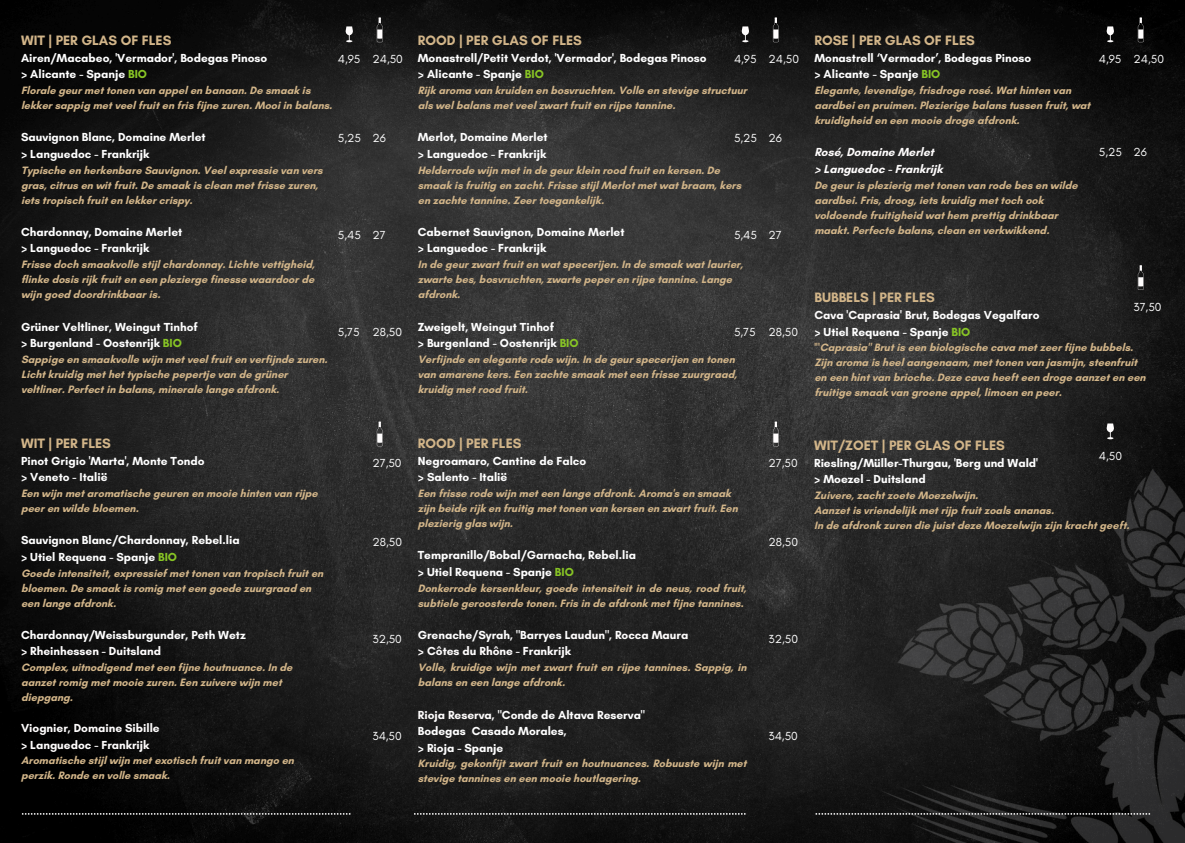
<style>
.page{position:relative;width:1185px;height:843px;background:#fff}
.page>*{position:absolute;margin:0;border:0;box-sizing:border-box;transform-origin:0 0}
.t1{font:700 13.9px "Glacial Indifference";color:#d2b589}
.t2{font:700 13.8px "Glacial Indifference";color:#d2b589}
.t3{font:700 11.9px/16.5px "Glacial Indifference";color:#fff}
.t4{font:700 11.9px/16.5px "Glacial Indifference";color:#fffdfd}
.t5{font:11.9px "Glacial Indifference";color:#fff}
.t6{font:700 10.9px/15px "Glacial Indifference";color:#d2b589}
.s1{color:#88c525}
.s2{color:#fffdfd}
.s3{color:#fff}
</style>
<div class="page">
<img style="left:0;top:0;width:1185px;height:842px">
<img style="left:845px;top:469px;width:340px;height:373px">
<svg style="left:22px;top:812px;width:328px;height:2px"></svg>
<svg style="left:414px;top:812px;width:332px;height:2px"></svg>
<svg style="left:816px;top:812px;width:334px;height:2px"></svg>
<svg style="left:345px;top:26px;width:8px;height:16px"></svg>
<svg style="left:377px;top:17px;width:6px;height:25px"></svg>
<svg style="left:377px;top:421px;width:6px;height:25px"></svg>
<svg style="left:741px;top:26px;width:8px;height:16px"></svg>
<svg style="left:773px;top:17px;width:6px;height:25px"></svg>
<svg style="left:773px;top:421px;width:6px;height:25px"></svg>
<svg style="left:1106px;top:26px;width:8px;height:16px"></svg>
<svg style="left:1138px;top:17px;width:6px;height:25px"></svg>
<svg style="left:1138px;top:265px;width:6px;height:25px"></svg>
<svg style="left:1106px;top:423px;width:8px;height:16px"></svg>
<p class="t1" style="left:21px;top:32px;width:152px">WIT | PER GLAS OF FLES</p>
<p class="t3" style="left:21px;top:49px;width:248px">Airen/Macabeo, 'Vermador', Bodegas Pinoso &gt; Alicante - Spanje <span class="s1">BIO</span></p>
<p class="t6" style="left:21px;top:83px;width:313px">Florale geur met tonen van appel en banaan. De smaak is lekker sappig met veel fruit en fris fijne zuren. Mooi in balans.</p>
<p class="t3" style="left:21px;top:129px;width:186px">Sauvignon Blanc, Domaine Merlet &gt; Languedoc - Frankrijk</p>
<p class="t6" style="left:21px;top:162px;width:303px">Typische en herkenbare Sauvignon. Veel expressie van vers gras, citrus en wit fruit. De smaak is clean met frisse zuren, iets tropisch fruit en lekker crispy.</p>
<p class="t3" style="left:21px;top:223px;width:163px">Chardonnay, Domaine Merlet &gt; Languedoc - Frankrijk</p>
<p class="t6" style="left:21px;top:257px;width:295px;text-align:justify">Frisse doch smaakvolle stijl chardonnay. Lichte vettigheid, flinke dosis rijk fruit en een plezierge finesse waardoor de wijn goed doordrinkbaar is.</p>
<p class="t3" style="left:21px;top:318px;width:178px">Grüner Veltliner, Weingut Tinhof &gt; Burgenland - Oostenrijk <span class="s1">BIO</span></p>
<p class="t6" style="left:21px;top:351px;width:308px">Sappige en smaakvolle wijn met veel fruit en verfijnde zuren.<br>Licht kruidig met het typische pepertje van de grüner veltliner. Perfect in balans, minerale lange afdronk.</p>
<p class="t5" style="left:338px;top:52px;width:24px">4,95</p>
<p class="t5" style="left:372px;top:52px;width:32px">24,50</p>
<p class="t5" style="left:338px;top:131px;width:25px">5,25</p>
<p class="t5" style="left:372px;top:131px;width:15px">26</p>
<h1 class="t5" style="left:338px;top:227px;width:25px">5,45</h1>
<h1 class="t5" style="left:372px;top:227px;width:15px">27</h1>
<h1 class="t5" style="left:338px;top:324px;width:23px">5,75</h1>
<h1 class="t5" style="left:372px;top:324px;width:31px">28,50</h1>
<p class="t1" style="left:418px;top:32px;width:166px">ROOD | PER GLAS OF FLES</p>
<p class="t3" style="left:418px;top:49px;width:290px">Monastrell/Petit Verdot, 'Vermador', Bodegas Pinoso &gt; Alicante - Spanje <span class="s1">BIO</span></p>
<p class="t6" style="left:418px;top:83px;width:331px">Rijk aroma van kruiden en bosvruchten. Volle en stevige structuur als wel balans met veel zwart fruit en rijpe tannine.</p>
<h1 class="t3" style="left:418px;top:129px;width:131px">Merlot, Domaine Merlet &gt; Languedoc - Frankrijk</h1>
<h1 class="t6" style="left:418px;top:162px;width:325px">Helderrode wijn met in de geur klein rood fruit en kersen. De smaak is fruitig en zacht. Frisse stijl Merlot met wat braam, kers en zachte tannine. Zeer toegankelijk.</h1>
<h1 class="t3" style="left:418px;top:223px;width:208px">Cabernet Sauvignon, Domaine Merlet &gt; Languedoc - Frankrijk</h1>
<h1 class="t6" style="left:418px;top:257px;width:327px">In de geur zwart fruit en wat specerijen. In de smaak wat laurier, zwarte bes, bosvruchten, zwarte peper en rijpe tannine. Lange afdronk.</h1>
<h1 class="t3" style="left:418px;top:318px;width:162px">Zweigelt, Weingut Tinhof<br>&gt; Burgenland - Oostenrijk <span class="s1">BIO</span></h1>
<h1 class="t6" style="left:418px;top:351px;width:321px">Verfijnde en elegante rode wijn. In de geur specerijen en tonen van amarene kers. Een zachte smaak met een frisse zuurgraad, kruidig met rood fruit.</h1>
<h1 class="t5" style="left:734px;top:52px;width:24px">4,95</h1>
<h1 class="t5" style="left:769px;top:52px;width:32px">24,50</h1>
<h1 class="t5" style="left:734px;top:131px;width:25px">5,25</h1>
<h1 class="t5" style="left:769px;top:131px;width:15px">26</h1>
<p class="t5" style="left:734px;top:227px;width:25px">5,45</p>
<p class="t5" style="left:769px;top:227px;width:15px">27</p>
<p class="t5" style="left:734px;top:324px;width:23px">5,75</p>
<p class="t5" style="left:769px;top:324px;width:31px">28,50</p>
<p class="t1" style="left:814px;top:32px;width:162px">ROSE | PER GLAS OF FLES</p>
<p class="t3" style="left:814px;top:49px;width:219px">Monastrell ‘Vermador’, Bodegas Pinoso &gt; Alicante - Spanje <span class="s1">BIO</span></p>
<p class="t6" style="left:814px;top:83px;width:277px">Elegante, levendige, frisdroge rosé. Wat hinten van aardbei en pruimen. Plezierige balans tussen fruit, wat kruidigheid en een mooie droge afdronk.</p>
<p class="t4" style="left:814px;top:144px;width:130px">Rosé, Domaine Merlet &gt; Languedoc - Frankrijk</p>
<p class="t6" style="left:814px;top:177px;width:265px">De geur is plezierig met tonen van rode bes en wilde aardbei. Fris, droog, iets kruidig met toch ook voldoende fruitigheid wat hem prettig drinkbaar maakt. Perfecte balans, clean en verkwikkend.</p>
<p class="t5" style="left:1099px;top:52px;width:24px">4,95</p>
<p class="t5" style="left:1134px;top:52px;width:32px">24,50</p>
<h1 class="t5" style="left:1099px;top:145px;width:25px">5,25</h1>
<h1 class="t5" style="left:1134px;top:145px;width:15px">26</h1>
<p class="t1" style="left:814px;top:289px;width:122px">BUBBELS | PER FLES</p>
<p class="t3" style="left:814px;top:306px;width:227px"><span class="s2">Cava 'Caprasia' Brut,</span> Bodegas Vegalfaro &gt; Utiel Requena - Spanje <span class="s1">BIO</span></p>
<p class="t6" style="left:814px;top:340px;width:333px">'"Caprasia" Brut is een biologische cava met zeer fijne bubbels.<br>Zijn aroma is heel aangenaam, met tonen van jasmijn, steenfruit en een hint van brioche. Deze cava heeft een droge aanzet en een fruitige smaak van groene appel, limoen en peer.</p>
<p class="t5" style="left:1134px;top:299px;width:30px">37,50</p>
<p class="t1" style="left:21px;top:435px;width:91px">WIT | PER FLES</p>
<p class="t3" style="left:21px;top:452px;width:185px">Pinot Grigio 'Marta', Monte Tondo &gt; Veneto - Italië</p>
<p class="t6" style="left:21px;top:485px;width:298px">Een wijn met aromatische geuren en mooie hinten van rijpe peer en wilde bloemen.</p>
<p class="t3" style="left:21px;top:531px;width:220px">Sauvignon Blanc/Chardonnay, Rebel.lia &gt; Utiel Requena - Spanje <span class="s1">BIO</span></p>
<p class="t6" style="left:21px;top:565px;width:304px">Goede intensiteit, expressief met tonen van tropisch fruit en bloemen. De smaak is romig met een goede zuurgraad en een lange afdronk.</p>
<p class="t3" style="left:21px;top:626px;width:226px">Chardonnay/Weissburgunder, Peth Wetz <span class="s2">&gt; Rheinhessen - Duitsland</span></p>
<p class="t6" style="left:21px;top:659px;width:273px">Complex, uitnodigend met een fijne houtnuance. In de aanzet romig met mooie zuren. Een zuivere wijn met diepgang.</p>
<p class="t4" style="left:21px;top:719px;width:140px">Viognier, Domaine Sibille &gt; Languedoc - Frankrijk</p>
<p class="t6" style="left:21px;top:752px;width:274px">Aromatische stijl wijn met exotisch fruit van mango en perzik. Ronde en volle smaak.</p>
<p class="t5" style="left:372px;top:455px;width:31px">27,50</p>
<p class="t5" style="left:372px;top:535px;width:31px">28,50</p>
<p class="t5" style="left:372px;top:631px;width:31px">32,50</p>
<p class="t5" style="left:372px;top:728px;width:31px">34,50</p>
<h1 class="t1" style="left:418px;top:435px;width:105px">ROOD | PER FLES</h1>
<h1 class="t3" style="left:418px;top:452px;width:170px">Negroamaro, Cantine de Falco &gt; Salento - Italië</h1>
<h1 class="t6" style="left:418px;top:485px;width:322px">Een frisse rode wijn met een lange afdronk. Aroma's en smaak zijn beide rijk en fruitig met tonen van kersen en zwart fruit. Een plezierig glas wijn.</h1>
<p class="t3" style="left:418px;top:546px;width:220px">Tempranillo/Bobal/Garnacha, Rebel.lia &gt; Utiel Requena - Spanje <span class="s1">BIO</span></p>
<p class="t6" style="left:418px;top:580px;width:330px">Donkerrode kersenkleur, goede intensiteit in de neus, rood fruit, subtiele geroosterde tonen. Fris in de afdronk met fijne tannines.</p>
<p class="t4" style="left:418px;top:626px;width:272px"><span class="s3">Grenache/Syrah, "Barryes L</span>audun", Rocca Maura &gt; Côtes du Rhône - Frankrijk</p>
<p class="t6" style="left:418px;top:659px;width:330px">Volle, kruidige wijn met zwart fruit en rijpe tannines. Sappig, in balans en een lange afdronk.</p>
<p class="t3" style="left:418px;top:705px;width:229px"><span class="s2">Rioja Reserva</span>, "Conde de Altava Reserva"<br>Bodegas Casado Morales,<br>&gt; Rioja - Spanje</p>
<p class="t6" style="left:418px;top:755px;width:330px">Kruidig, gekonfijt zwart fruit en houtnuances. Robuuste wijn met stevige tannines en een mooie houtlagering.</p>
<p class="t5" style="left:769px;top:455px;width:31px">27,50</p>
<p class="t5" style="left:769px;top:535px;width:31px">28,50</p>
<p class="t2" style="left:814px;top:436px;width:192px">WIT/ZOET | PER GLAS OF FLES</p>
<p class="t3" style="left:814px;top:454px;width:225px">Riesling/Müller-Thurgau, 'Berg und Wald' &gt; Moezel - Duitsland</p>
<p class="t6" style="left:814px;top:487px;width:317px">Zuivere, zacht zoete Moezelwijn.<br>Aanzet is vriendelijk met rijp fruit zoals ananas.<br>In de afdronk zuren die juist deze Moezelwijn zijn kracht geeft.</p>
<p class="t5" style="left:1099px;top:448px;width:25px">4,50</p>
<p class="t5" style="left:769px;top:631px;width:31px">32,50</p>
<p class="t5" style="left:769px;top:728px;width:31px">34,50</p>
</div>
